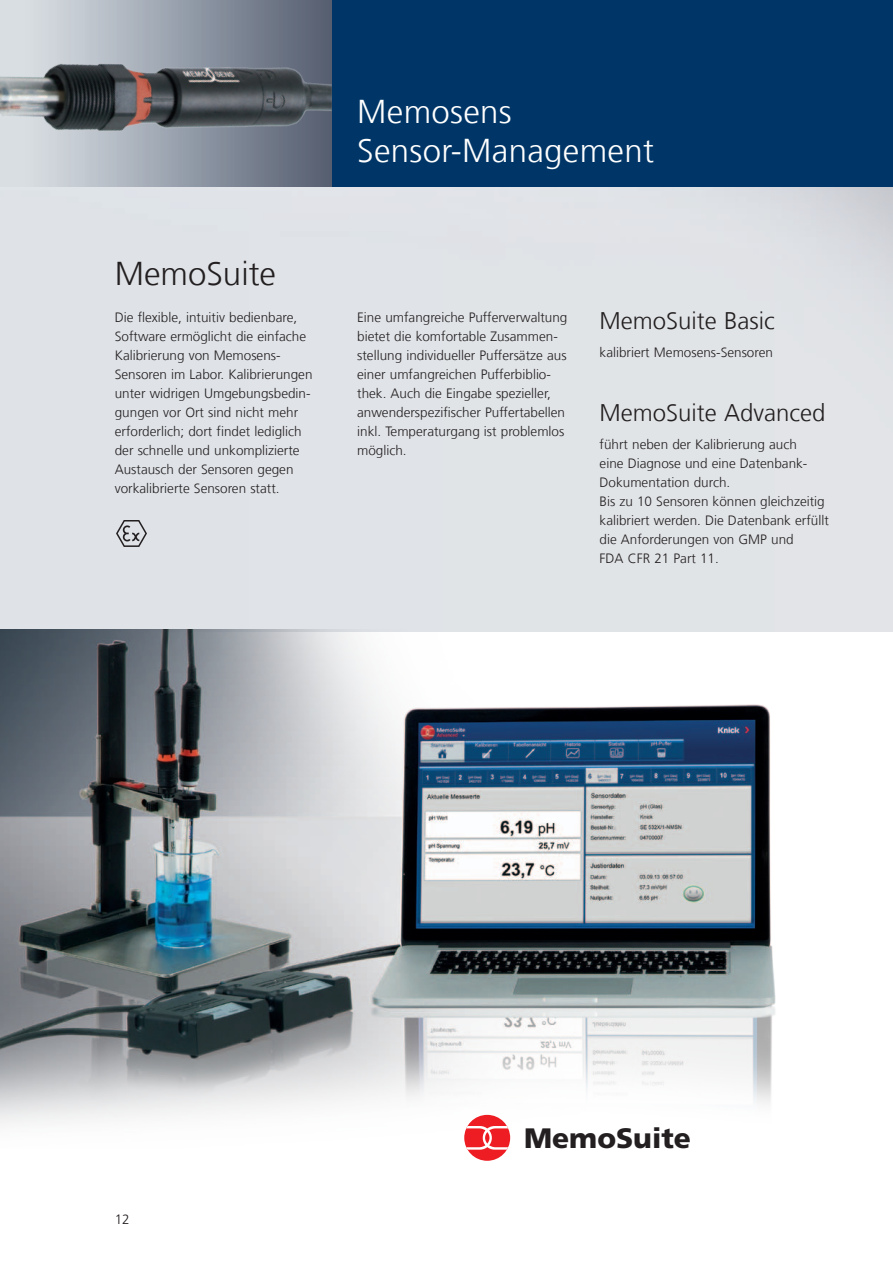
<style>
.page{position:relative;width:893px;height:1263px;background:#fff}
.page>*{position:absolute;margin:0;border:0;box-sizing:border-box;transform-origin:0 0}
.t1{font:300 33px/39px "Frutiger LT Com";letter-spacing:.01em;color:#fff}
.t2{font:300 33px "Frutiger LT Com";color:#231f20}
.t3{font:900 28.05px "Frutiger LT Com";color:#231f20}
.t4{font:300 24px "Frutiger LT Com";color:#231f20}
.t5{font:300 13.5px/19px "Frutiger LT Com";color:#231f20}
</style>
<div class="page">
<div style="left:332px;top:0;width:561px;height:187px;background:#003667"></div>
<img style="left:0;top:0;width:332px;height:187px">
<div style="left:0;top:187px;width:893px;height:444px;background:#e0e3e7"></div>
<img style="left:117px;top:520px;width:30px;height:26px">
<img style="left:0;top:629px;width:832px;height:511px">
<div style="left:464px;top:1115px;width:46px;height:46px;background:#ee1d23;border-radius:50%"></div>
<svg style="left:464px;top:1126px;width:46px;height:24px"></svg>
<h1 class="t2" style="left:115px;top:254px;width:163px">MemoSuite</h1>
<h1 class="t1" style="left:357px;top:92px;width:298px">Memosens<br>Sensor-Management</h1>
<p class="t5" style="left:115px;top:307px;width:199px">Die flexible, intuitiv bedienbare, Software ermöglicht die einfache Kalibrierung von Memosens-Sensoren im Labor. Kalibrierungen unter widrigen Umgebungsbedin&shy;gungen vor Ort sind nicht mehr erforderlich; dort findet lediglich der schnelle und unkomplizierte Austausch der Sensoren gegen vorkalibrierte Sensoren statt.</p>
<p class="t5" style="left:357px;top:307px;width:212px">Eine umfangreiche Pufferverwaltung bietet die komfortable Zusammen&shy;stellung individueller Puffersätze aus einer umfangreichen Pufferbiblio&shy;thek. Auch die Eingabe spezieller, anwenderspezifischer Puffertabellen inkl. Temperaturgang ist problemlos möglich.</p>
<h3 class="t4" style="left:600px;top:307px;width:177px">MemoSuite Basic</h3>
<p class="t5" style="left:600px;top:343px;width:175px">kalibriert Memosens-Sensoren</p>
<h3 class="t4" style="left:600px;top:399px;width:228px">MemoSuite Advanced</h3>
<p class="t5" style="left:600px;top:434px;width:231px">führt neben der Kalibrierung auch<br>eine Diagnose und eine Datenbank-<br>Dokumentation durch.<br>Bis zu 10 Sensoren können gleichzeitig kalibriert werden. Die Datenbank erfüllt die Anforderungen von GMP und<br>FDA CFR 21 Part 11.</p>
<p class="t5" style="left:115px;top:1210px;width:17px">12</p>
<h2 class="t3" style="left:524px;top:1121px;width:168px">MemoSuite</h2>
</div>
